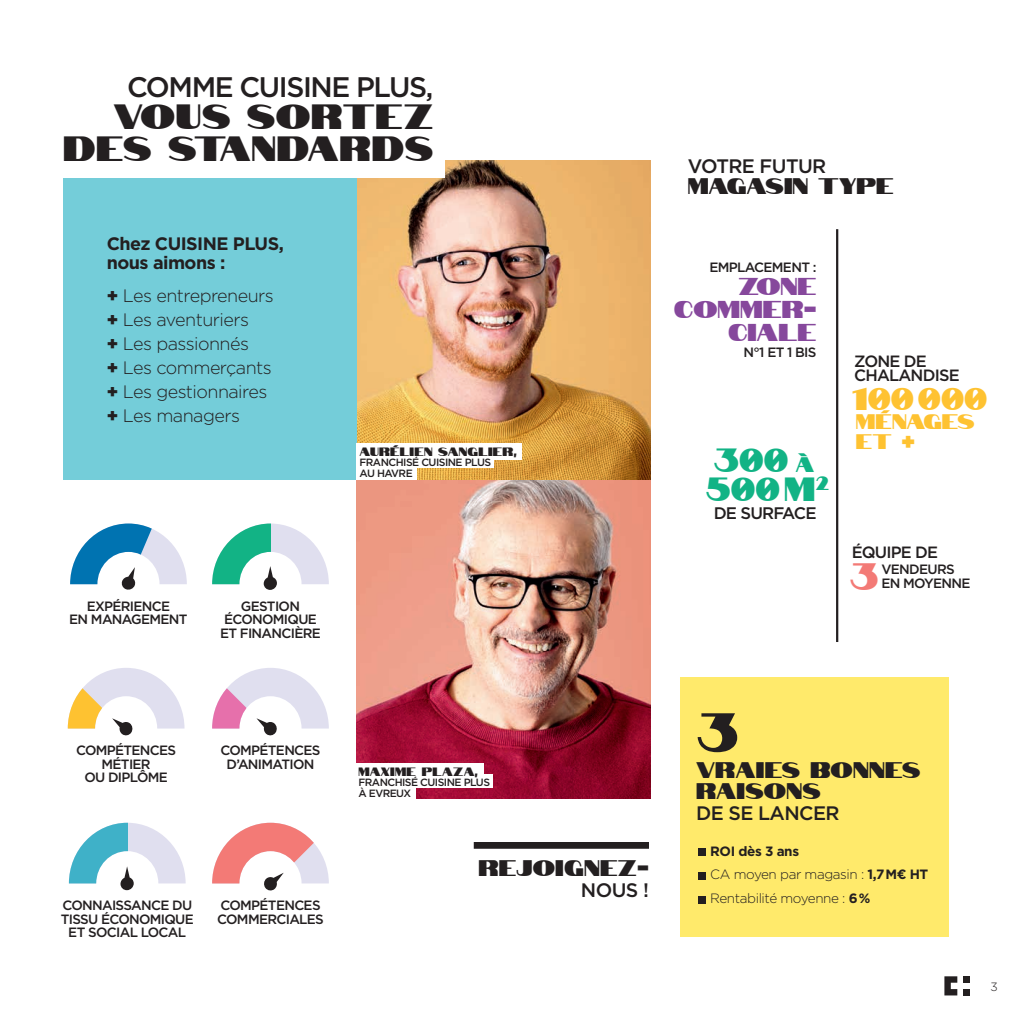
<style>
.page{position:relative;width:1021px;height:1021px;background:#fff}
.page>*{position:absolute;margin:0;border:0;box-sizing:border-box;transform-origin:0 0}
.t1{font:55.5px "Notable";color:#231f20}
.t2{font:37.95px "Notable";color:#f37a76}
.t3{font:34.95px/32.2px "Notable";letter-spacing:.015em;color:#231f20;text-align:right}
.t4{font:33.45px "Notable";color:#12b385}
.t5{font:31.5px "Notable";color:#fec231}
.t6{font:500 28.2px "Gotham";letter-spacing:-.05em;color:#231f20}
.t7{font:24.3px/23px "Notable";color:#86489c;text-align:right}
.t8{font:22.5px/21px "Notable";letter-spacing:.005em;color:#231f20}
.t9{font:21px/19.5px "Notable";color:#fec231}
.t10{font:500 19.5px "Gotham";letter-spacing:-.03em;color:#231f20}
.t11{font:300 18px/24px "Gotham";letter-spacing:-.03em;color:#231f20}
.t12{font:700 18px/19.5px "Gotham";letter-spacing:-.03em;color:#231f20}
.t13{font:500 16.65px "Gotham";letter-spacing:-.05em;color:#231f20}
.t14{font:500 16.35px/14.7px "Gotham";letter-spacing:-.05em;color:#231f20}
.t15{font:500 13.5px/13.5px "Gotham";letter-spacing:-.05em;color:#231f20;text-align:center}
.t16{font:300 13.5px/23.9px "Gotham";letter-spacing:-.03em;color:#231f20}
.t17{font:12px "Notable";letter-spacing:.02em;color:#231f20}
.t18{font:300 12px "Gotham";color:#231f20}
.t19{font:500 10.5px/10.5px "Gotham";letter-spacing:-.05em;color:#231f20}
.s1{font-weight:900}
.s2{font-size:21px}
.s3{font-weight:700}
</style>
<div class="page">
<img style="left:356px;top:161px;width:294px;height:637px">
<div style="left:63px;top:161px;width:293px;height:319px;background:#74cdd9"></div>
<div style="left:679px;top:677px;width:269px;height:260px;background:#ffea6b"></div>
<svg style="left:944px;top:976px;width:13px;height:19px"></svg>
<div style="left:963px;top:976px;width:7px;height:6px;background:#231f20"></div>
<div style="left:963px;top:989px;width:7px;height:6px;background:#231f20"></div>
<svg style="left:70px;top:523px;width:117px;height:67px"></svg>
<svg style="left:212px;top:523px;width:117px;height:67px"></svg>
<svg style="left:68px;top:668px;width:116px;height:68px"></svg>
<svg style="left:212px;top:668px;width:117px;height:68px"></svg>
<svg style="left:212px;top:822px;width:117px;height:69px"></svg>
<svg style="left:69px;top:822px;width:117px;height:68px"></svg>
<hr style="left:836px;top:229px;width:2px;height:413px;background:#231f20">
<div style="left:356px;top:443px;width:166px;height:16px;background:#fff"></div>
<div style="left:356px;top:454px;width:137px;height:14px;background:#fff"></div>
<div style="left:356px;top:464px;width:61px;height:16px;background:#fff"></div>
<div style="left:355px;top:763px;width:128px;height:16px;background:#fff"></div>
<div style="left:355px;top:774px;width:137px;height:14px;background:#fff"></div>
<div style="left:355px;top:784px;width:61px;height:16px;background:#fff"></div>
<div style="left:53px;top:64px;width:392px;height:114px;background:#fff"></div>
<div style="left:474px;top:842px;width:175px;height:6px;background:#231f20"></div>
<div style="left:698px;top:848px;width:7px;height:7px;background:#231f20"></div>
<div style="left:698px;top:872px;width:7px;height:7px;background:#231f20"></div>
<div style="left:698px;top:895px;width:7px;height:8px;background:#231f20"></div>
<h3 class="t6" style="left:127px;top:68px;width:308px">COMME CUISINE PLUS,</h3>
<h3 class="t3" style="left:63px;top:101px;width:371px">VOUS SORTEZ<br>DES STANDARDS</h3>
<h3 class="t12" style="left:107px;top:233px;width:178px">Chez CUISINE PLUS, nous aimons :</h3>
<h3 class="t11" style="left:107px;top:283px;width:168px"><span class="s1">+</span> Les entrepreneurs <span class="s1">+</span> Les aventuriers<br><span class="s1">+</span> Les passionnés<br><span class="s1">+</span> Les commerçants <span class="s1">+</span> Les gestionnaires <span class="s1">+</span> Les managers</h3>
<p class="t17" style="left:359px;top:445px;width:159px">AURÉLIEN SANGLIER,</p>
<p class="t19" style="left:359px;top:457px;width:133px">FRANCHISÉ CUISINE PLUS<br>AU HAVRE</p>
<p class="t15" style="left:69px;top:599px;width:120px">EXPÉRIENCE<br>EN MANAGEMENT</p>
<p class="t15" style="left:220px;top:599px;width:102px">GESTION<br>ÉCONOMIQUE<br>ET FINANCIÈRE</p>
<h3 class="t10" style="left:688px;top:153px;width:140px">VOTRE FUTUR</h3>
<h3 class="t8" style="left:688px;top:176px;width:207px">MAGASIN TYPE</h3>
<p class="t15" style="left:709px;top:260px;width:109px">EMPLACEMENT :</p>
<h3 class="t7" style="left:673px;top:275px;width:144px">ZONE<br>COMMER-<br>CIALE</h3>
<p class="t15" style="left:743px;top:345px;width:74px">N°1 ET 1 BIS</p>
<h3 class="t4" style="left:713px;top:441px;width:102px">300 <span class="s2">À</span></h3>
<h3 class="t4" style="left:706px;top:471px;width:125px">500M<sup>2</sup></h3>
<p class="t13" style="left:713px;top:502px;width:104px">DE SURFACE</p>
<p class="t14" style="left:854px;top:353px;width:107px">ZONE DE<br>CHALANDISE</p>
<h3 class="t5" style="left:851px;top:381px;width:137px">100000</h3>
<h3 class="t9" style="left:856px;top:412px;width:120px">MÉNAGES<br>ET +</h3>
<p class="t14" style="left:851px;top:544px;width:88px">ÉQUIPE DE</p>
<p class="t15" style="left:881px;top:562px;width:91px;text-align:left">VENDEURS<br>EN MOYENNE</p>
<h2 class="t2" style="left:849px;top:555px;width:31px">3</h2>
<p class="t15" style="left:76px;top:743px;width:102px">COMPÉTENCES<br>MÉTIER<br>OU DIPLÔME</p>
<p class="t15" style="left:220px;top:743px;width:102px">COMPÉTENCES<br>D’ANIMATION</p>
<p class="t15" style="left:61px;top:898px;width:135px">CONNAISSANCE DU<br>TISSU ÉCONOMIQUE<br>ET SOCIAL LOCAL</p>
<p class="t15" style="left:217px;top:898px;width:108px;text-align:left">COMPÉTENCES<br>COMMERCIALES</p>
<p class="t17" style="left:358px;top:765px;width:121px">MAXIME PLAZA,</p>
<p class="t19" style="left:358px;top:777px;width:133px">FRANCHISÉ CUISINE PLUS<br>À EVREUX</p>
<h3 class="t8" style="left:478px;top:857px;width:172px">REJOIGNEZ-</h3>
<h3 class="t10" style="left:581px;top:877px;width:70px">NOUS !</h3>
<h1 class="t1" style="left:696px;top:701px;width:44px">3</h1>
<h3 class="t8" style="left:696px;top:759px;width:226px">VRAIES BONNES<br>RAISONS</h3>
<h3 class="t10" style="left:696px;top:800px;width:145px">DE SE LANCER</h3>
<p class="t16" style="left:710px;top:838px;width:219px"><span class="s3">ROI dès 3 ans<br></span>CA moyen par magasin : <span class="s3">1,7 M€ HT<br></span>Rentabilité moyenne : <span class="s3">6 %</span></p>
<p class="t18" style="left:990px;top:978px;width:9px">3</p>
</div>
